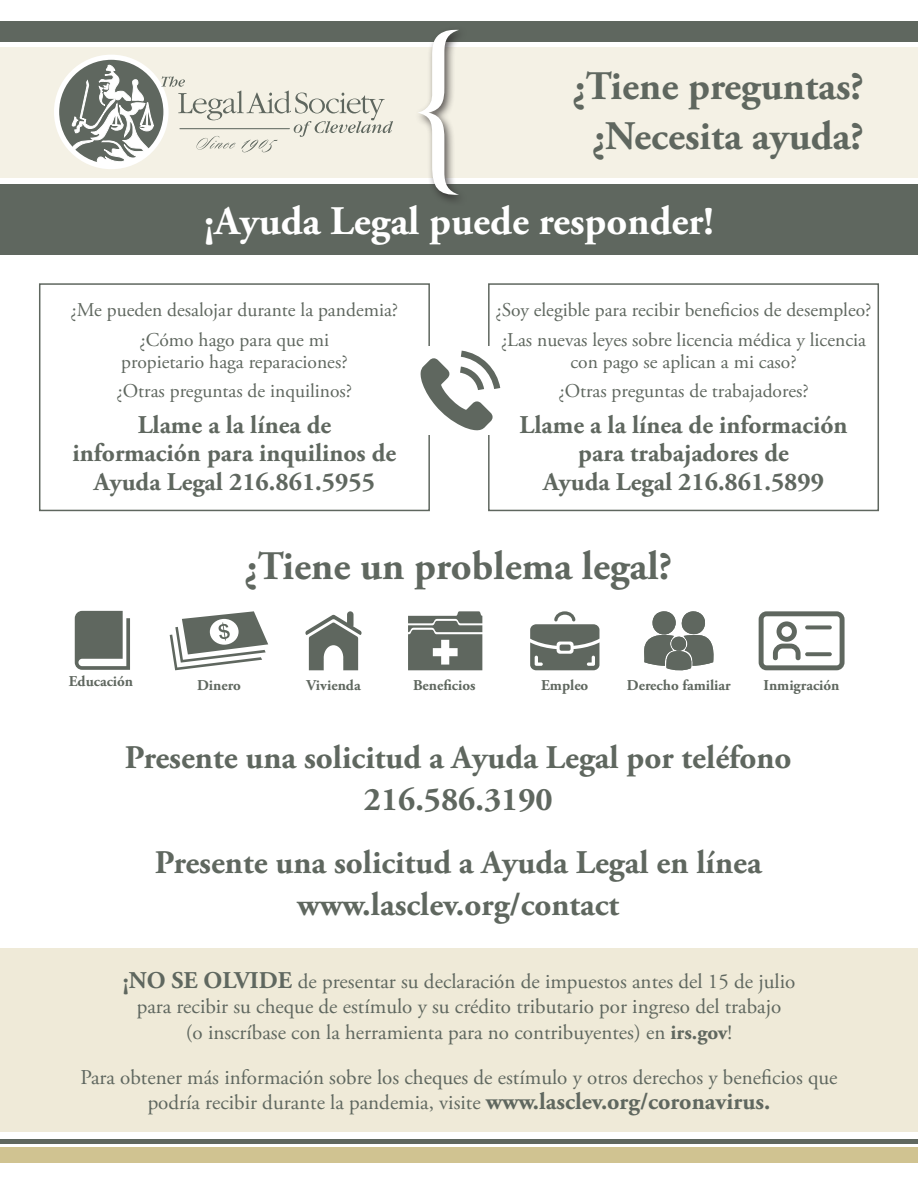
<style>
.page{position:relative;width:918px;height:1188px;background:#fff}
.page>*{position:absolute;margin:0;border:0;box-sizing:border-box;transform-origin:0 0}
.t1{font:700 40.5px/49.5px "Adobe Garamond Pro";color:#5f675f;text-align:center}
.t2{font:700 40.5px "Adobe Garamond Pro";color:#fff}
.t3{font:700 33px/42px "Adobe Garamond Pro";color:#5f675f;text-align:center}
.t4{font:700 25.5px/28.5px "Adobe Garamond Pro";color:#5f675f;text-align:center}
.t5{font:21px/25.5px "Adobe Garamond Pro";color:#5f675f;text-align:center}
.t6{font:19.5px/29.2px "Adobe Garamond Pro";color:#5f675f;text-align:center}
.t7{font:700 15px "Adobe Garamond Pro";color:#5f675f}
.s1{font-weight:700;font-size:24px}
.s2{font-weight:700}
</style>
<div class="page">
<div style="left:0;top:185px;width:918px;height:70px;background:#5f675f"></div>
<div style="left:0;top:948px;width:918px;height:183px;background:#efead8"></div>
<div style="left:0;top:21px;width:918px;height:21px;background:#5f675f"></div>
<div style="left:0;top:47px;width:918px;height:131px;background:#f4f1e5"></div>
<div style="left:0;top:1147px;width:918px;height:15px;background:#d0c391"></div>
<hr style="left:0;top:1140px;width:918px;height:4px;background:#5f675f">
<div style="left:414px;top:25px;width:55px;height:181px;background:#231f20;opacity:.75"></div>
<svg style="left:418px;top:30px;width:41px;height:166px"></svg>
<svg style="left:57px;top:57px;width:109px;height:110px"></svg>
<div style="left:54px;top:55px;width:115px;height:114px;border:5px solid #fff;border-radius:50%"></div>
<svg style="left:161px;top:76px;width:232px;height:76px"></svg>
<hr style="left:180px;top:128px;width:109px;height:1px;background:#5f675f">
<svg style="left:57px;top:65px;width:97px;height:102px;background:#a5a9a4"></svg>
<div style="left:488px;top:283px;width:391px;height:228px;border:2px solid #5f675f"></div>
<div style="left:39px;top:283px;width:391px;height:228px;border:2px solid #5f675f"></div>
<div style="left:418px;top:346px;width:92px;height:89px;background:#fff"></div>
<svg style="left:420px;top:351px;width:80px;height:79px"></svg>
<svg style="left:170px;top:611px;width:98px;height:59px"></svg>
<svg style="left:305px;top:611px;width:57px;height:59px"></svg>
<svg style="left:408px;top:611px;width:74px;height:59px;background:#7f867f"></svg>
<svg style="left:530px;top:611px;width:69px;height:59px"></svg>
<svg style="left:644px;top:611px;width:70px;height:60px"></svg>
<svg style="left:759px;top:611px;width:86px;height:59px"></svg>
<svg style="left:75px;top:611px;width:55px;height:59px"></svg>
<h1 class="t1" style="left:572px;top:63px;width:293px">¿Tiene preguntas? ¿Necesita ayuda?</h1>
<h1 class="t2" style="left:204px;top:198px;width:511px">¡Ayuda Legal puede responder!</h1>
<p class="t6" style="left:71px;top:296px;width:329px">¿Me pueden desalojar durante la pandemia? ¿Cómo hago para que mi</p>
<p class="t6" style="left:117px;top:348px;width:237px;text-align:left">propietario haga reparaciones? ¿Otras preguntas de inquilinos?</p>
<p class="t4" style="left:73px;top:411px;width:325px">Llame a la línea de información para inquilinos de<br>Ayuda Legal 216.861.5955</p>
<p class="t6" style="left:496px;top:296px;width:378px;text-align:left">¿Soy elegible para recibir beneficios de desempleo? ¿Las nuevas leyes sobre licencia médica y licencia</p>
<p class="t6" style="left:558px;top:348px;width:252px">con pago se aplican a mi caso? ¿Otras preguntas de trabajadores?</p>
<p class="t4" style="left:520px;top:411px;width:330px">Llame a la línea de información para trabajadores de<br>Ayuda Legal 216.861.5899</p>
<h1 class="t1" style="left:244px;top:542px;width:429px">¿Tiene un problema legal?</h1>
<p class="t7" style="left:69px;top:672px;width:66px">Educación</p>
<p class="t7" style="left:197px;top:676px;width:45px">Dinero</p>
<p class="t7" style="left:306px;top:676px;width:56px">Vivienda</p>
<p class="t7" style="left:413px;top:676px;width:64px">Beneficios</p>
<p class="t7" style="left:541px;top:676px;width:49px">Empleo</p>
<p class="t7" style="left:627px;top:676px;width:105px">Derecho familiar</p>
<p class="t7" style="left:764px;top:676px;width:77px">Inmigración</p>
<h2 class="t3" style="left:125px;top:737px;width:668px">Presente una solicitud a Ayuda Legal por teléfono<br>216.586.3190</h2>
<h2 class="t3" style="left:155px;top:842px;width:608px">Presente una solicitud a Ayuda Legal en línea www.lasclev.org/contact</h2>
<p class="t5" style="left:123px;top:969px;width:674px"><span class="s1">¡NO SE OLVIDE</span> de presentar su declaración de impuestos antes del 15 de julio para recibir su cheque de estímulo y su crédito tributario por ingreso del trabajo<br>(o inscríbase con la herramienta para no contribuyentes) en <span class="s2">irs.gov</span>!</p>
<p class="t5" style="left:80px;top:1065px;width:759px">Para obtener más información sobre los cheques de estímulo y otros derechos y beneficios que podría recibir durante la pandemia, visite <span class="s1">www.lasclev.org/coronavirus.</span></p>
</div>
